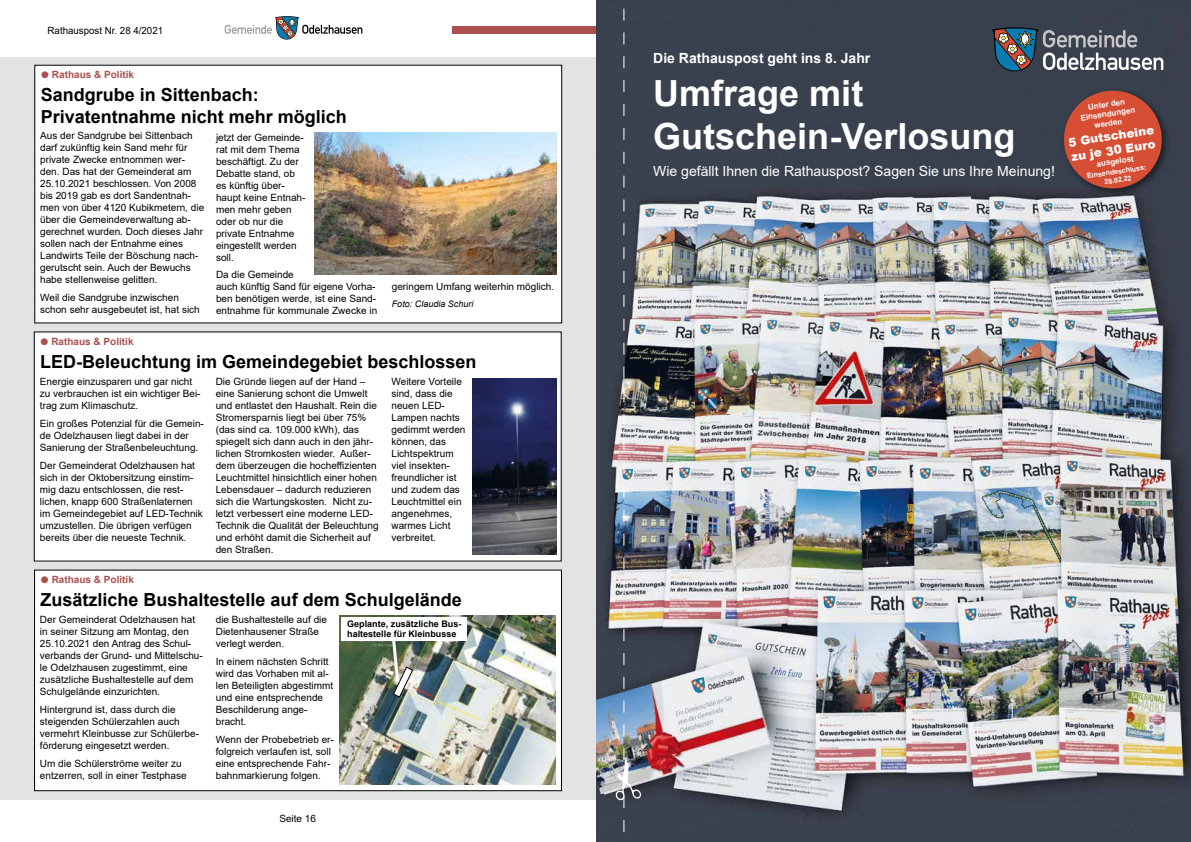
<style>
.page{position:relative;width:1191px;height:842px;background:#fff}
.page>*{position:absolute;margin:0;border:0;box-sizing:border-box;transform-origin:0 0}
.t1{font:700 36px/43.2px "Arial";color:#fff}
.t2{font:700 18px/21.6px "Arial";color:#000}
.t3{font:14px "Arial";color:#fff}
.t4{font:700 14px "Arial";color:#fff}
.t5{font:900 12px/14.4px "Arial";color:#fff}
.t6{font:10px/12px "Arial";color:#000}
.t7{font:700 10px "Arial";color:#ab5051}
.t8{font:700 9px/10.8px "Arial";color:#000}
.t9{font:italic 9px "Arial";color:#000}
.t10{font:700 8px/9.6px "Arial";color:#fff;text-align:center}
.t11{font:700 7px/8.4px "Arial";color:#fff;text-align:center}
.s1{font-size:24px}
</style>
<div class="page">
<svg style="left:225px;top:16px;width:137px;height:24px"></svg>
<div style="left:452px;top:26px;width:143px;height:8px;background:#ab5051"></div>
<div style="left:0;top:57px;width:595px;height:742px;background:#e3e3e3"></div>
<div style="left:34px;top:332px;width:527px;height:229px;background:#fff"></div>
<div style="left:35px;top:65px;width:527px;height:258px;background:#fff"></div>
<img style="left:314px;top:132px;width:242px;height:143px">
<div style="left:35px;top:570px;width:526px;height:221px;background:#fff"></div>
<div style="left:34px;top:570px;width:528px;height:221px;border:1px solid #000"></div>
<img style="left:340px;top:615px;width:216px;height:169px">
<div style="left:342px;top:617px;width:125px;height:24px;background:#fff"></div>
<svg style="left:390px;top:641px;width:24px;height:57px"></svg>
<img style="left:596px;top:0;width:595px;height:842px">
<svg style="left:992px;top:26px;width:171px;height:46px;background:#5d6671"></svg>
<img style="left:616px;top:9px;width:25px;height:829px">
<img style="left:1057px;top:85px;width:116px;height:118px">
<svg style="left:1060px;top:87px;width:105px;height:105px;background:#a24739"></svg>
<img style="left:472px;top:378px;width:84px;height:176px">
<p class="t6" style="left:48px;top:24px;width:117px">Rathauspost Nr. 28 4/2021</p>
<p class="t7" style="left:41px;top:67px;width:95px"><span class="s1">•</span> Rathaus &amp; Politik</p>
<h2 class="t2" style="left:41px;top:84px;width:308px">Sandgrube in Sittenbach:<br>Privatentnahme nicht mehr möglich</h2>
<p class="t6" style="left:40px;top:130px;width:165px">Aus der Sandgrube bei Sittenbach darf zukünftig kein Sand mehr für private Zwecke entnommen wer&shy;den. Das hat der Gemeinderat am<br>25.10.2021 beschlossen. Von 2008 bis 2019 gab es dort Sandentnah&shy;men von über 4120 Kubikmetern, die über die Gemeindeverwaltung ab&shy;gerechnet wurden. Doch dieses Jahr sollen nach der Entnahme eines<br>Landwirts Teile der Böschung nach&shy;gerutscht sein. Auch der Bewuchs habe stellenweise gelitten.</p>
<p class="t6" style="left:40px;top:291px;width:161px">Weil die Sandgrube inzwischen schon sehr ausgebeutet ist, hat sich</p>
<p class="t6" style="left:216px;top:131px;width:91px">jetzt der Gemeinde&shy;rat mit dem Thema beschäftigt. Zu der<br>Debatte stand, ob es künftig über&shy;haupt keine Entnah&shy;men mehr geben oder ob nur die private Entnahme eingestellt werden soll.</p>
<p class="t6" style="left:216px;top:269px;width:163px">Da die Gemeinde<br>auch künftig Sand für eigene Vorha&shy;ben benötigen werde, ist eine Sand&shy;entnahme für kommunale Zwecke in</p>
<p class="t6" style="left:392px;top:281px;width:164px">geringem Umfang weiterhin möglich.</p>
<p class="t9" style="left:392px;top:298px;width:83px">Foto: Claudia Schuri</p>
<p class="t7" style="left:40px;top:334px;width:95px"><span class="s1">•</span> Rathaus &amp; Politik</p>
<h2 class="t2" style="left:40px;top:351px;width:438px">LED-Beleuchtung im Gemeindegebiet beschlossen</h2>
<p class="t6" style="left:40px;top:376px;width:162px">Energie einzusparen und gar nicht zu verbrauchen ist ein wichtiger Bei&shy;trag zum Klimaschutz.</p>
<p class="t6" style="left:40px;top:417px;width:165px">Ein großes Potenzial für die Gemein&shy;de Odelzhausen liegt dabei in der<br>Sanierung der Straßenbeleuchtung.</p>
<p class="t6" style="left:40px;top:459px;width:164px">Der Gemeinderat Odelzhausen hat sich in der Oktobersitzung einstim&shy;mig dazu entschlossen, die rest&shy;lichen, knapp 600 Straßenlaternen im Gemeindegebiet auf LED-Technik umzustellen. Die übrigen verfügen bereits über die neueste Technik.</p>
<p class="t6" style="left:216px;top:376px;width:164px">Die Gründe liegen auf der Hand – eine Sanierung schont die Umwelt und entlastet den Haushalt. Rein die Stromersparnis liegt bei über 75% (das sind ca. 109.000 kWh), das spiegelt sich dann auch in den jähr&shy;lichen Stromkosten wieder. Außer&shy;dem überzeugen die hocheffizienten Leuchtmittel hinsichtlich einer hohen Lebensdauer – dadurch reduzieren sich die Wartungskosten. Nicht zu&shy;letzt verbessert eine moderne LED-Technik die Qualität der Beleuchtung und erhöht damit die Sicherheit auf den Straßen.</p>
<p class="t6" style="left:391px;top:376px;width:75px">Weitere Vorteile sind, dass die neuen LED-<br>Lampen nachts gedimmt werden können, das<br>Lichtspektrum viel insekten&shy;freundlicher ist und zudem das<br>Leuchtmittel ein angenehmes, warmes Licht verbreitet.</p>
<p class="t7" style="left:40px;top:572px;width:95px"><span class="s1">•</span> Rathaus &amp; Politik</p>
<h2 class="t2" style="left:40px;top:589px;width:423px">Zusätzliche Bushaltestelle auf dem Schulgelände</h2>
<p class="t6" style="left:40px;top:614px;width:164px">Der Gemeinderat Odelzhausen hat in seiner Sitzung am Montag, den 25.10.2021 den Antrag des Schul&shy;verbands der Grund- und Mittelschu&shy;le Odelzhausen zugestimmt, eine zusätzliche Bushaltestelle auf dem Schulgelände einzurichten.</p>
<p class="t6" style="left:40px;top:703px;width:160px">Hintergrund ist, dass durch die steigenden Schülerzahlen auch vermehrt Kleinbusse zur Schülerbe&shy;förderung eingesetzt werden.</p>
<p class="t6" style="left:40px;top:757px;width:148px">Um die Schülerströme weiter zu entzerren, soll in einer Testphase</p>
<p class="t6" style="left:216px;top:614px;width:113px">die Bushaltestelle auf die<br>Dietenhausener Straße verlegt werden.</p>
<p class="t6" style="left:216px;top:655px;width:119px">In einem nächsten Schritt wird das Vorhaben mit al&shy;len Beteiligten abgestimmt und eine entsprechende<br>Beschilderung ange&shy;bracht.</p>
<p class="t6" style="left:216px;top:733px;width:120px">Wenn der Probebetrieb er&shy;folgreich verlaufen ist, soll eine entsprechende Fahr&shy;bahnmarkierung folgen.</p>
<p class="t8" style="left:347px;top:618px;width:116px">Geplante, zusätzliche Bus&shy;haltestelle für Kleinbusse</p>
<p class="t6" style="left:279px;top:813px;width:38px">Seite 16</p>
<h3 class="t4" style="left:653px;top:48px;width:219px">Die Rathauspost geht ins 8. Jahr</h3>
<h1 class="t1" style="left:653px;top:72px;width:364px">Umfrage mit<br>Gutschein-Verlosung</h1>
<h3 class="t3" style="left:653px;top:162px;width:403px">Wie gefällt Ihnen die Rathauspost? Sagen Sie uns Ihre Meinung!</h3>
<p class="t10" style="left:1078px;top:104px;width:57px;rotate:-9deg">Unter den<br>Einsendungen werden</p>
<p class="t5" style="left:1067px;top:135px;width:88px;rotate:-9deg">5 Gutscheine zu je 30 Euro</p>
<p class="t10" style="left:1096px;top:159px;width:39px;rotate:-9deg">ausgelost</p>
<p class="t11" style="left:1086px;top:172px;width:61px;rotate:-9deg">Einsendeschluss:<br>28.02.22</p>
</div>
